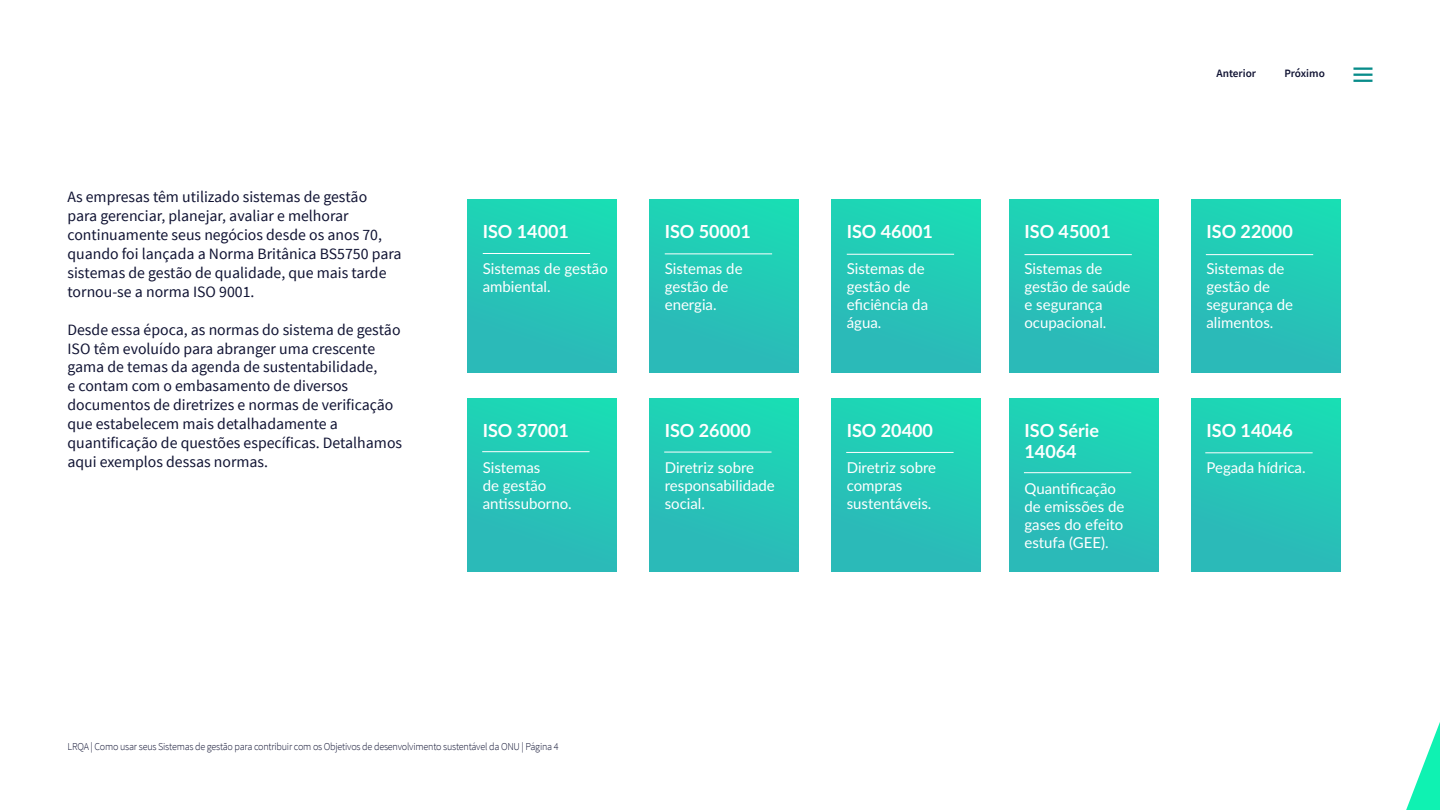
<style>
.page{position:relative;width:1440px;height:810px;background:#fff}
.page>*{position:absolute;margin:0;border:0;box-sizing:border-box;transform-origin:0 0}
.t1{font:700 18px/21.6px "Lato";color:#fff}
.t2{font:15.75px/18.9px "Source Sans Pro";color:#0f1232}
.t3{font:15px/18px "Lato";color:#fff}
.t4{font:600 11.25px "Source Sans Pro";color:#0f1232}
.t5{font:300 10.5px "Source Sans Pro";letter-spacing:-.02em;color:#0f1232;scale:.96 1}
</style>
<div class="page">
<svg style="left:1406px;top:722px;width:34px;height:88px"></svg>
<div style="left:649px;top:200px;width:150px;height:173px;background:linear-gradient(to bottom,#1bd9b5,#2db6b8)"></div>
<div style="left:831px;top:200px;width:150px;height:173px;background:linear-gradient(to bottom,#1bd9b5,#2db6b8)"></div>
<div style="left:1009px;top:200px;width:149px;height:173px;background:linear-gradient(to bottom,#1bd9b5,#2db6b8)"></div>
<div style="left:1191px;top:200px;width:149px;height:173px;background:linear-gradient(to bottom,#1cd9b5,#2db6b8)"></div>
<div style="left:467px;top:398px;width:150px;height:174px;background:linear-gradient(to bottom,#1bd9b5,#2db6b8)"></div>
<div style="left:649px;top:398px;width:150px;height:174px;background:linear-gradient(to bottom,#1bd9b5,#2db6b8)"></div>
<div style="left:831px;top:398px;width:150px;height:174px;background:linear-gradient(to bottom,#1bd9b5,#2db6b8)"></div>
<div style="left:1009px;top:398px;width:149px;height:174px;background:linear-gradient(to bottom,#1bd9b5,#2db6b8)"></div>
<div style="left:1191px;top:398px;width:149px;height:174px;background:linear-gradient(to bottom,#1edab6,#2db6b8)"></div>
<div style="left:467px;top:200px;width:150px;height:173px;background:linear-gradient(to bottom,#1bd9b5,#2db6b8)"></div>
<hr style="left:483px;top:253px;width:107px;height:1px;background:#fff">
<hr style="left:665px;top:254px;width:107px;height:1px;background:#fff">
<hr style="left:847px;top:254px;width:107px;height:1px;background:#fff">
<hr style="left:1024px;top:254px;width:108px;height:1px;background:#fff">
<hr style="left:1206px;top:254px;width:107px;height:1px;background:#fff">
<hr style="left:482px;top:452px;width:108px;height:1px;background:#fff">
<hr style="left:664px;top:452px;width:108px;height:1px;background:#fff">
<hr style="left:846px;top:452px;width:108px;height:1px;background:#fff">
<hr style="left:1024px;top:472px;width:107px;height:1px;background:#fff">
<hr style="left:1205px;top:453px;width:108px;height:1px;background:#fff">
<hr style="left:1353px;top:67px;width:19px;height:3px;background:#088c8a">
<svg style="left:1353px;top:74px;width:19px;height:8px"></svg>
<p class="t2" style="left:68px;top:188px;width:336px">As empresas têm utilizado sistemas de gestão<br>para gerenciar, planejar, avaliar e melhorar continuamente seus negócios desde os anos 70, quando foi lançada a Norma Britânica BS5750 para sistemas de gestão de qualidade, que mais tarde tornou-se a norma ISO 9001.</p>
<p class="t2" style="left:68px;top:320px;width:336px">Desde essa época, as normas do sistema de gestão ISO têm evoluído para abranger uma crescente gama de temas da agenda de sustentabilidade,<br>e contam com o embasamento de diversos documentos de diretrizes e normas de verificação que estabelecem mais detalhadamente a quantificação de questões específicas. Detalhamos aqui exemplos dessas normas.</p>
<p class="t1" style="left:483px;top:220px;width:88px">ISO 14001</p>
<p class="t3" style="left:483px;top:259px;width:127px">Sistemas de gestão ambiental.</p>
<p class="t1" style="left:483px;top:419px;width:88px">ISO 37001</p>
<p class="t3" style="left:483px;top:458px;width:91px">Sistemas<br>de gestão antissuborno.</p>
<p class="t1" style="left:665px;top:220px;width:88px">ISO 50001</p>
<p class="t3" style="left:665px;top:259px;width:79px">Sistemas de gestão de energia.</p>
<p class="t1" style="left:665px;top:419px;width:88px">ISO 26000</p>
<p class="t3" style="left:665px;top:458px;width:112px">Diretriz sobre responsabilidade social.</p>
<p class="t1" style="left:847px;top:220px;width:88px">ISO 46001</p>
<p class="t3" style="left:847px;top:259px;width:83px">Sistemas de gestão de eficiência da água.</p>
<p class="t1" style="left:847px;top:419px;width:88px">ISO 20400</p>
<p class="t3" style="left:847px;top:458px;width:91px">Diretriz sobre compras sustentáveis.</p>
<p class="t5" style="left:68px;top:741px;width:513px">LRQA | Como usar seus Sistemas de gestão para contribuir com os Objetivos de desenvolvimento sustentável da ONU | Página 4</p>
<p class="t1" style="left:1024px;top:220px;width:88px">ISO 45001</p>
<p class="t3" style="left:1024px;top:259px;width:108px">Sistemas de gestão de saúde e segurança ocupacional.</p>
<p class="t1" style="left:1024px;top:419px;width:76px">ISO Série<br>14064</p>
<p class="t3" style="left:1024px;top:479px;width:102px">Quantificação de emissões de gases do efeito estufa (GEE).</p>
<p class="t4" style="left:1216px;top:66px;width:41px">Anterior</p>
<p class="t4" style="left:1284px;top:66px;width:42px">Próximo</p>
<p class="t1" style="left:1206px;top:220px;width:88px">ISO 22000</p>
<p class="t3" style="left:1206px;top:259px;width:88px">Sistemas de gestão de segurança de alimentos.</p>
<p class="t1" style="left:1206px;top:419px;width:88px">ISO 14046</p>
<p class="t3" style="left:1206px;top:458px;width:101px">Pegada hídrica.</p>
</div>
